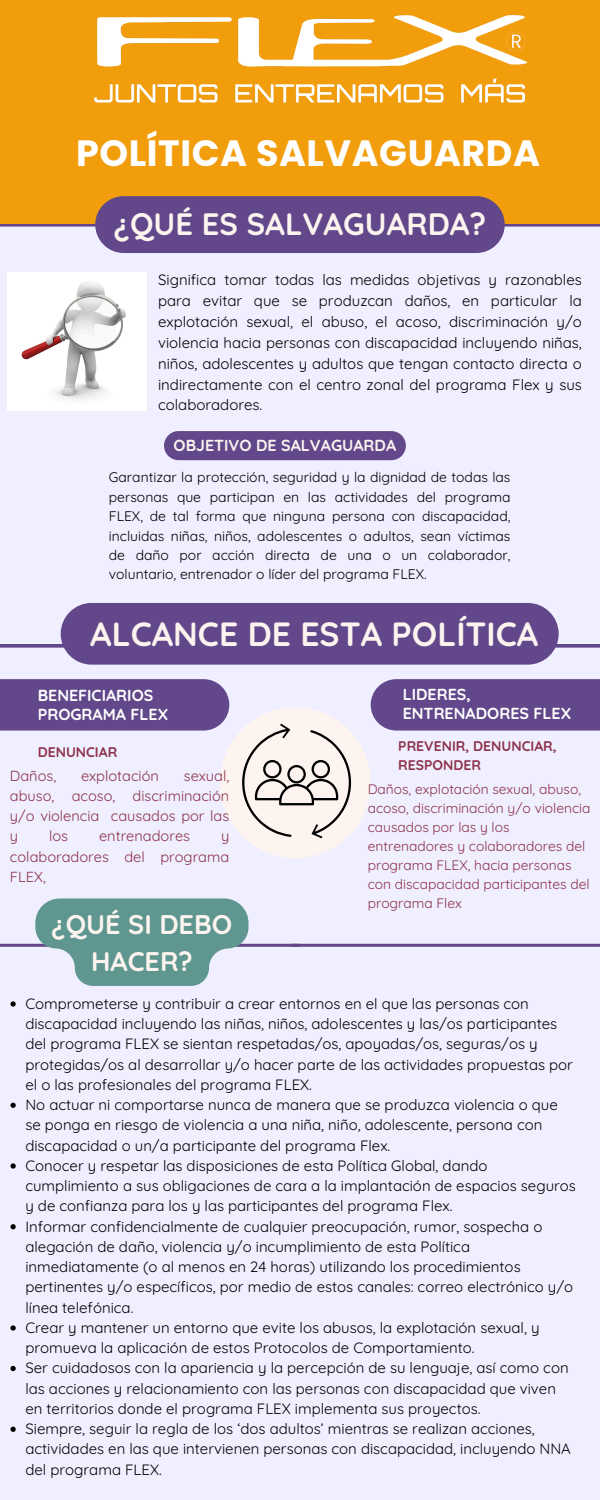
<style>
.page{position:relative;width:600px;height:1500px;background:#f19d0c}
.page>*{position:absolute;margin:0;border:0;box-sizing:border-box;transform-origin:0 0}
.t1{font:700 36.6px "Poppins";letter-spacing:.015em;color:#fff}
.t2{font:700 33.6px "Quicksand";color:#fdf4ef}
.t3{font:700 31px "Quicksand";color:#fdf4ef}
.t4{font:700 30px "Quicksand";color:#fdf4ef}
.t5{font:700 27px/37.5px "Quicksand";color:#fdf4ef;text-align:center}
.t6{font:700 16px/18.8px "Quicksand";color:#fff}
.t7{font:700 16px "Quicksand";color:#fdf4ef}
.t8{font:15px/20.9px "Quicksand";color:#000;text-align:justify}
.t9{font:14.9px/20.2px "Quicksand";color:#000}
.t10{font:14.6px/20.2px "Quicksand";color:#8d324c;text-align:justify}
.t11{font:700 14px/19.5px "Quicksand";color:#8d324c}
.t12{font:13.9px/19.4px "Quicksand";color:#000;text-align:justify}
.t13{font:13.8px/19.1px "Quicksand";color:#8d324c}
</style>
<div class="page">
<div style="left:0;top:224px;width:600px;height:421px;background:#efefff"></div>
<div style="left:0;top:645px;width:600px;height:309px;background:#efefff"></div>
<div style="left:0;top:954px;width:597px;height:546px;background:#efefff"></div>
<div style="left:300px;top:954px;width:300px;height:546px;background:#efefff"></div>
<div style="left:220px;top:707px;width:151px;height:151px;background:#fdf4ef;border-radius:50%"></div>
<div style="left:0;top:679px;width:229px;height:52px;background:#62488b"></div>
<div style="left:371px;top:679px;width:229px;height:52px;background:#62488b"></div>
<hr style="left:0;top:944px;width:300px;height:3px;background:#62488b">
<hr style="left:291px;top:944px;width:309px;height:3px;background:#62488b">
<img style="left:8px;top:272px;width:138px;height:139px">
<svg style="left:239px;top:724px;width:112px;height:114px"></svg>
<img style="left:95px;top:16px;width:433px;height:87px">
<div style="left:95px;top:196px;width:410px;height:57px;background:#62488b;border-radius:28px"></div>
<svg style="left:35px;top:898px;width:213px;height:88px;background:#79a6a4"></svg>
<div style="left:164px;top:431px;width:242px;height:29px;background:#62488b"></div>
<svg style="left:10px;top:1001px;width:6px;height:6px"></svg>
<svg style="left:10px;top:1103px;width:6px;height:5px"></svg>
<svg style="left:10px;top:1163px;width:6px;height:6px"></svg>
<svg style="left:10px;top:1224px;width:6px;height:5px"></svg>
<svg style="left:10px;top:1325px;width:6px;height:6px"></svg>
<svg style="left:10px;top:1366px;width:6px;height:5px"></svg>
<svg style="left:10px;top:1427px;width:6px;height:5px"></svg>
<div style="left:61px;top:603px;width:498px;height:62px;background:#62488b;border-radius:31px"></div>
<h4 class="t1" style="left:76px;top:127px;width:465px">POLÍTICA SALVAGUARDA</h4>
<h2 class="t3" style="left:114px;top:204px;width:374px">¿QUÉ ES SALVAGUARDA?</h2>
<h6 class="t8" style="left:158px;top:269px;width:425px">Significa tomar todas las medidas objetivas y razonables para evitar que se produzcan daños, en particular la explotación sexual, el abuso, el acoso, discriminación y/o violencia hacia personas con discapacidad incluyendo niñas, niños, adolescentes y adultos que tengan contacto directa o indirectamente con el centro zonal del programa Flex y sus colaboradores.</h6>
<h5 class="t7" style="left:174px;top:435px;width:224px">OBJETIVO DE SALVAGUARDA</h5>
<h6 class="t12" style="left:109px;top:467px;width:403px">Garantizar la protección, seguridad y la dignidad de todas las personas que participan en las actividades del programa FLEX, de tal forma que ninguna persona con discapacidad, incluidas niñas, niños, adolescentes o adultos, sean víctimas de daño por acción directa de una o un colaborador, voluntario, entrenador o líder del programa FLEX.</h6>
<p class="t2" style="left:90px;top:612px;width:450px">ALCANCE DE ESTA POLÍTICA</p>
<p class="t4" style="left:110px;top:616px;width:401px">ALCANCE DE ESTA POLÍTICA</p>
<h2 class="t6" style="left:38px;top:686px;width:132px">BENEFICIARIOS<br>PROGRAMA FLEX</h2>
<h4 class="t6" style="left:403px;top:685px;width:170px">LIDERES,<br>ENTRENADORES FLEX</h4>
<h5 class="t11" style="left:38px;top:742px;width:81px">DENUNCIAR</h5>
<h4 class="t11" style="left:398px;top:736px;width:160px">PREVENIR, DENUNCIAR,<br>RESPONDER</h4>
<p class="t13" style="left:368px;top:779px;width:224px">Daños, explotación sexual, abuso, acoso, discriminación y/o violencia causados por las y los entrenadores y colaboradores del programa FLEX, hacia personas con discapacidad participantes del programa Flex</p>
<h1 class="t10" style="left:10px;top:765px;width:221px;text-indent:174px">sexual, abuso, acoso, discriminación y/o violencia causados por las y</h1>
<h1 class="t10" style="left:10px;top:765px;width:48px">Daños,</h1>
<h1 class="t10" style="left:81px;top:765px;width:79px">explotación</h1>
<h1 class="t10" style="left:49px;top:826px;width:20px">los</h1>
<h1 class="t10" style="left:99px;top:826px;width:93px">entrenadores</h1>
<h1 class="t10" style="left:10px;top:826px;width:221px;text-indent:211px">y colaboradores del programa FLEX,</h1>
<p class="t5" style="left:52px;top:905px;width:182px">¿QUÉ SI DEBO<br>HACER?</p>
<p class="t9" style="left:25px;top:993px;width:549px">Comprometerse y contribuir a crear entornos en el que las personas con discapacidad incluyendo las niñas, niños, adolescentes y las/os participantes del programa FLEX se sientan respetadas/os, apoyadas/os, seguras/os y protegidas/os al desarrollar y/o hacer parte de las actividades propuestas por el o las profesionales del programa FLEX.</p>
<h3 class="t9" style="left:25px;top:1094px;width:534px">No actuar ni comportarse nunca de manera que se produzca violencia o que se ponga en riesgo de violencia a una niña, niño, adolescente, persona con discapacidad o un/a participante del programa Flex.</h3>
<p class="t9" style="left:25px;top:1155px;width:552px">Conocer y respetar las disposiciones de esta Política Global, dando cumplimiento a sus obligaciones de cara a la implantación de espacios seguros y de confianza para los y las participantes del programa Flex.</p>
<p class="t9" style="left:25px;top:1216px;width:549px">Informar confidencialmente de cualquier preocupación, rumor, sospecha o alegación de daño, violencia y/o incumplimiento de esta Política inmediatamente (o al menos en 24 horas) utilizando los procedimientos pertinentes y/o específicos, por medio de estos canales: correo electrónico y/o línea telefónica.</p>
<p class="t9" style="left:25px;top:1317px;width:516px">Crear y mantener un entorno que evite los abusos, la explotación sexual, y promueva la aplicación de estos Protocolos de Comportamiento.</p>
<p class="t9" style="left:25px;top:1358px;width:545px">Ser cuidadosos con la apariencia y la percepción de su lenguaje, así como con las acciones y relacionamiento con las personas con discapacidad que viven en territorios donde el programa FLEX implementa sus proyectos.</p>
<p class="t9" style="left:25px;top:1418px;width:547px">Siempre, seguir la regla de los ‘dos adultos’ mientras se realizan acciones, actividades en las que intervienen personas con discapacidad, incluyendo NNA del programa FLEX.</p>
</div>
